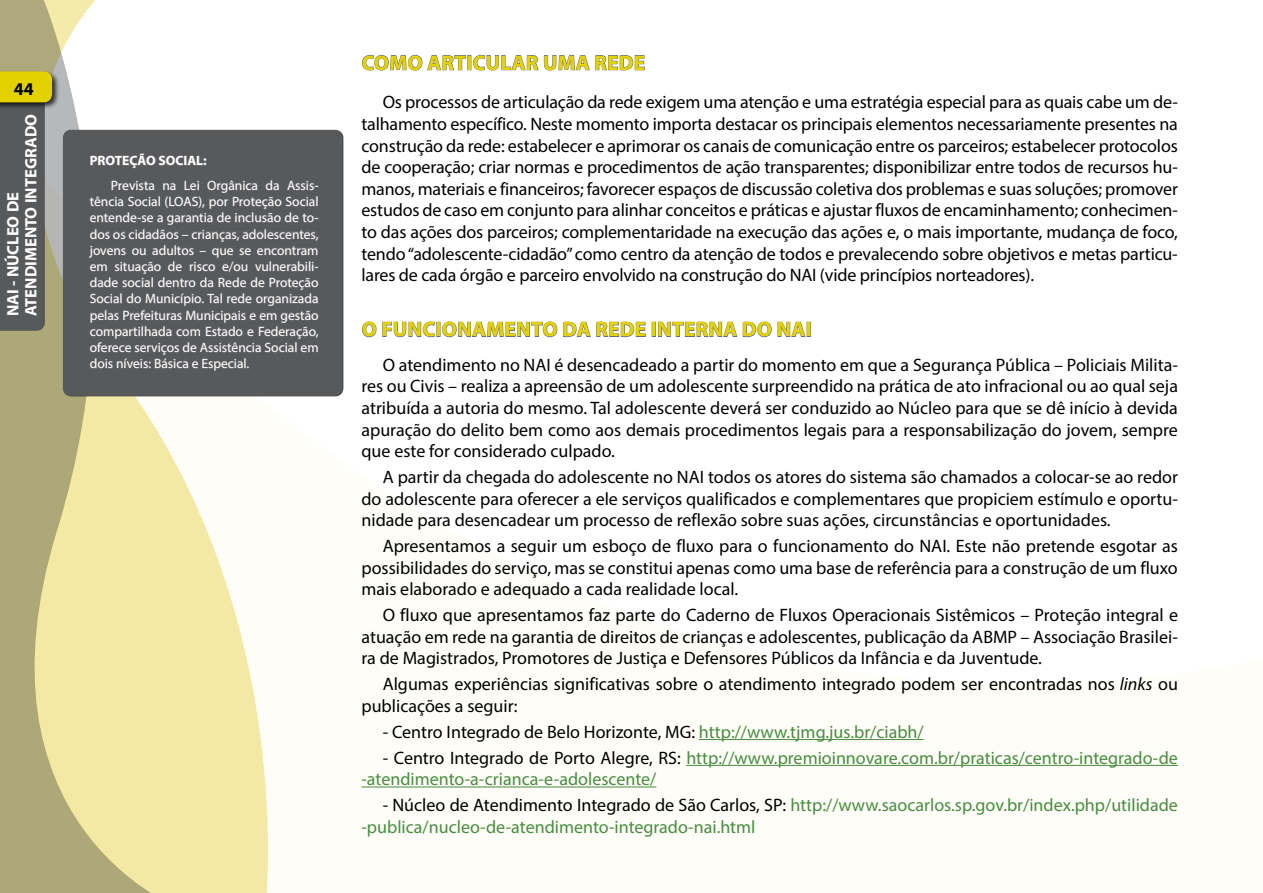
<style>
.page{position:relative;width:1263px;height:893px;background:#fff}
.page>*{position:absolute;margin:0;border:0;box-sizing:border-box;transform-origin:0 0}
.t1{font:700 21px "Myriad Pro";letter-spacing:.02em;color:#e3d200}
.t2{font:18px/21.6px "Myriad Pro";color:#000;text-align:justify}
.t3{font:18px/21.6px "Myriad Pro";color:#488d40}
.t4{font:700 18px "Myriad Pro";color:#000}
.t5{font:700 16.5px/18px "Myriad Pro";color:#fff}
.t6{font:13.5px/16.2px "Myriad Pro";color:#fff;text-align:justify}
.t7{font:700 13.5px "Myriad Pro";color:#fff}
.s1{font-style:italic}
.s2{color:#488d40}
.s3{color:#000}
</style>
<div class="page">
<svg style="left:174px;top:460px;width:94px;height:433px;fill:#f3e9a4"></svg>
<svg style="left:0;top:0;width:174px;height:893px;background:#dad4a0"></svg>
<div style="left:0;top:70px;width:60px;height:40px;background:#000;opacity:.75"></div>
<svg style="left:0;top:71px;width:52px;height:260px;background:#727157"></svg>
<hr style="left:699px;top:739px;width:225px;height:1px;background:#488d40">
<hr style="left:686px;top:765px;width:492px;height:1px;background:#488d40">
<hr style="left:361px;top:786px;width:295px;height:1px;background:#488d40">
<svg style="left:362px;top:54px;width:104px;height:17px"></svg>
<div style="left:467px;top:55px;width:4px;height:15px;border:1px solid #6d6e71"></div>
<svg style="left:473px;top:54px;width:172px;height:17px"></svg>
<svg style="left:362px;top:321px;width:73px;height:16px"></svg>
<div style="left:436px;top:322px;width:4px;height:15px;border:1px solid #6d6e71"></div>
<svg style="left:442px;top:321px;width:204px;height:17px"></svg>
<div style="left:652px;top:322px;width:4px;height:15px;border:1px solid #6d6e71"></div>
<svg style="left:658px;top:321px;width:148px;height:16px"></svg>
<div style="left:807px;top:322px;width:4px;height:15px;border:1px solid #6d6e71"></div>
<div style="left:61px;top:127px;width:285px;height:270px;background:#58595b"></div>
<svg style="left:90px;top:153px;width:117px;height:16px"></svg>
<svg style="left:89px;top:180px;width:230px;height:191px"></svg>
<p class="t4" style="left:14px;top:77px;width:21px">44</p>
<p class="t5" style="left:3px;top:316px;width:204px;rotate:-90deg">NAI - NÚCLEO DE<br>ATENDIMENTO INTEGRADO</p>
<p class="t7" style="left:90px;top:152px;width:118px">PROTEÇÃO SOCIAL:</p>
<p class="t6" style="left:90px;top:177px;width:230px;text-indent:21px">Prevista na Lei Orgânica da Assis&shy;tência Social (LOAS), por Proteção Social entende-se a garantia de inclusão de to&shy;dos os cidadãos – crianças, adolescentes, jovens ou adultos – que se encontram em situação de risco e/ou vulnerabili&shy;dade social dentro da Rede de Proteção Social do Município. Tal rede organizada pelas Prefeituras Municipais e em gestão compartilhada com Estado e Federação, oferece serviços de Assistência Social em dois níveis: Básica e Especial.</p>
<p class="t1" style="left:362px;top:49px;width:285px">COMO ARTICULAR UMA REDE</p>
<p class="t2" style="left:361px;top:91px;width:818px;text-indent:21px">Os processos de articulação da rede exigem uma atenção e uma estratégia especial para as quais cabe um de&shy;talhamento específico. Neste momento importa destacar os principais elementos necessariamente presentes na construção da rede: estabelecer e aprimorar os canais de comunicação entre os parceiros; estabelecer protocolos de cooperação; criar normas e procedimentos de ação transparentes; disponibilizar entre todos de recursos hu&shy;manos, materiais e financeiros; favorecer espaços de discussão coletiva dos problemas e suas soluções; promover estudos de caso em conjunto para alinhar conceitos e práticas e ajustar fluxos de encaminhamento; conhecimen&shy;to das ações dos parceiros; complementaridade na execução das ações e, o mais importante, mudança de foco, tendo “adolescente-cidadão” como centro da atenção de todos e prevalecendo sobre objetivos e metas particu&shy;lares de cada órgão e parceiro envolvido na construção do NAI (vide princípios norteadores).</p>
<p class="t1" style="left:362px;top:316px;width:452px">O FUNCIONAMENTO DA REDE INTERNA DO NAI</p>
<p class="t2" style="left:361px;top:354px;width:818px;text-indent:21px">O atendimento no NAI é desencadeado a partir do momento em que a Segurança Pública – Policiais Milita&shy;res ou Civis – realiza a apreensão de um adolescente surpreendido na prática de ato infracional ou ao qual seja atribuída a autoria do mesmo. Tal adolescente deverá ser conduzido ao Núcleo para que se dê início à devida apuração do delito bem como aos demais procedimentos legais para a responsabilização do jovem, sempre que este for considerado culpado.</p>
<p class="t2" style="left:361px;top:466px;width:818px;text-indent:21px">A partir da chegada do adolescente no NAI todos os atores do sistema são chamados a colocar-se ao redor do adolescente para oferecer a ele serviços qualificados e complementares que propiciem estímulo e oportu&shy;nidade para desencadear um processo de reflexão sobre suas ações, circunstâncias e oportunidades.</p>
<p class="t2" style="left:361px;top:535px;width:818px;text-indent:21px">Apresentamos a seguir um esboço de fluxo para o funcionamento do NAI. Este não pretende esgotar as possibilidades do serviço, mas se constitui apenas como uma base de referência para a construção de um fluxo mais elaborado e adequado a cada realidade local.</p>
<p class="t2" style="left:361px;top:604px;width:818px;text-indent:21px">O fluxo que apresentamos faz parte do Caderno de Fluxos Operacionais Sistêmicos – Proteção integral e atuação em rede na garantia de direitos de crianças e adolescentes, publicação da ABMP – Associação Brasilei&shy;ra de Magistrados, Promotores de Justiça e Defensores Públicos da Infância e da Juventude.</p>
<p class="t2" style="left:361px;top:673px;width:818px;text-indent:21px">Algumas experiências significativas sobre o atendimento integrado podem ser encontradas nos <span class="s1">links</span> ou publicações a seguir:</p>
<p class="t2" style="left:383px;top:721px;width:543px">- Centro Integrado de Belo Horizonte, MG: <span class="s2">http://www.tjmg.jus.br/ciabh/</span></p>
<p class="t3" style="left:361px;top:746px;width:818px;text-indent:21px"><span class="s3">- Centro Integrado de Porto Alegre, RS:</span> http://www.premioinnovare.com.br/praticas/centro-integrado-de -atendimento-a-crianca-e-adolescente/</p>
<p class="t3" style="left:361px;top:794px;width:818px;text-indent:21px"><span class="s3">- Núcleo de Atendimento Integrado de São Carlos, SP:</span> http://www.saocarlos.sp.gov.br/index.php/utilidade -publica/nucleo-de-atendimento-integrado-nai.html</p>
</div>
